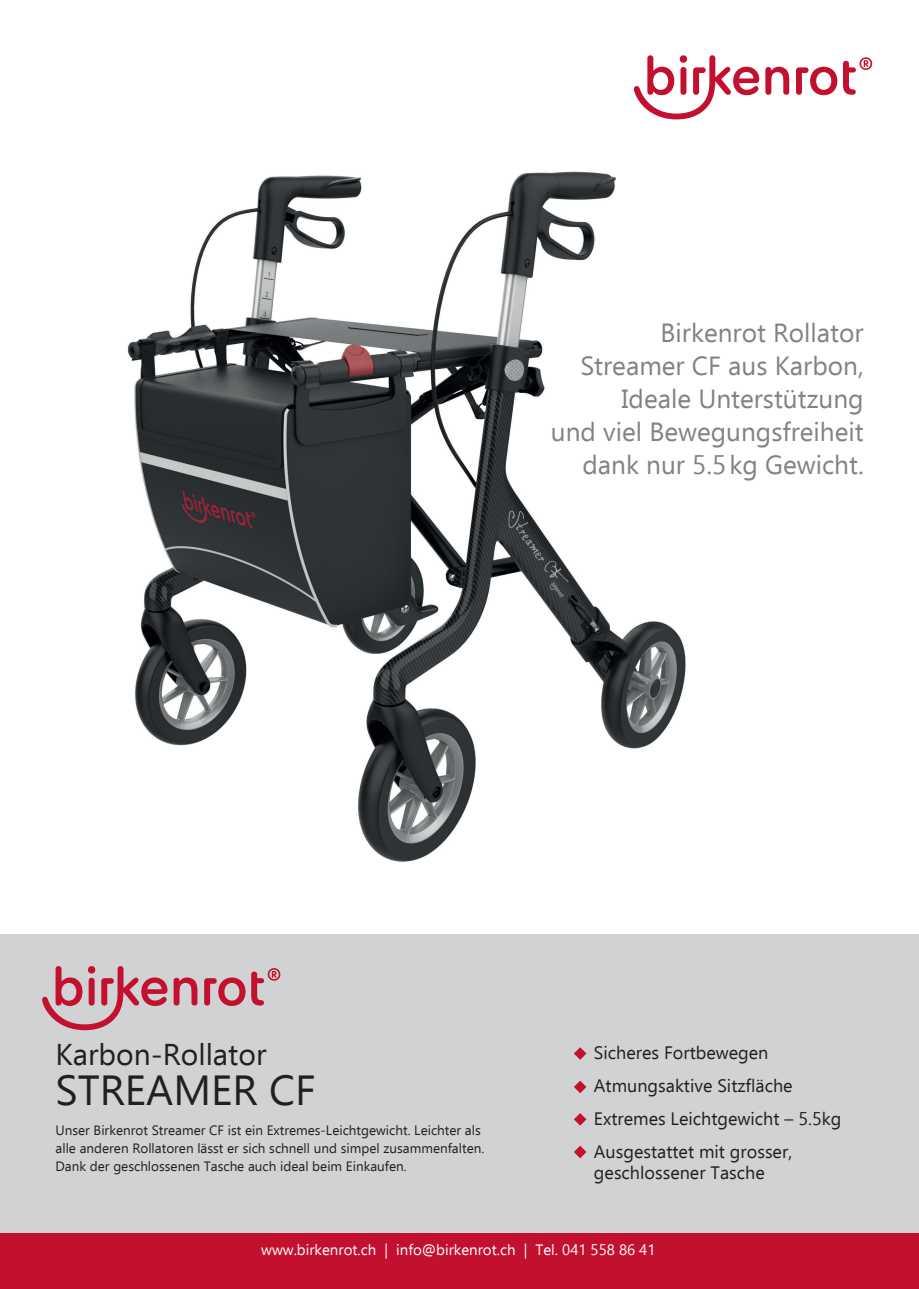
<style>
.page{position:relative;width:919px;height:1289px;background:#fff}
.page>*{position:absolute;margin:0;border:0;box-sizing:border-box;transform-origin:0 0}
.t1{font:42px "Ebrima";color:#231f20}
.t2{font:30px "Ebrima";color:#231f20}
.t3{font:26.25px/33.2px "Ebrima";color:#808285;text-align:right}
.t4{font:18px/33px "Ebrima";color:#231f20}
.t5{font:15px "Ebrima";color:#fff}
.t6{font:13.5px/18px "Ebrima";color:#231f20}
</style>
<div class="page">
<div style="left:0;top:934px;width:918px;height:353px;background:#d1d2d4"></div>
<svg style="left:42px;top:966px;width:238px;height:64px"></svg>
<img style="left:127px;top:171px;width:559px;height:691px">
<svg style="left:574px;top:1047px;width:12px;height:12px"></svg>
<svg style="left:574px;top:1080px;width:12px;height:13px"></svg>
<svg style="left:574px;top:1113px;width:12px;height:12px"></svg>
<svg style="left:574px;top:1145px;width:12px;height:13px"></svg>
<svg style="left:634px;top:55px;width:238px;height:64px"></svg>
<div style="left:0;top:1233px;width:918px;height:55px;background:#c3102f"></div>
<h3 class="t3" style="left:551px;top:315px;width:314px">Birkenrot Rollator<br>Streamer CF aus Karbon,<br>Ideale Unterstützung<br>und viel Bewegungsfreiheit dank nur 5.5kg Gewicht.</h3>
<h2 class="t2" style="left:55px;top:1032px;width:212px">Karbon-Rollator</h2>
<h1 class="t1" style="left:55px;top:1060px;width:261px">STREAMER CF</h1>
<p class="t6" style="left:55px;top:1120px;width:430px">Unser Birkenrot Streamer CF ist ein Extremes-Leichtgewicht. Leichter als alle anderen Rollatoren lässt er sich schnell und simpel zusammenfalten.<br>Dank der geschlossenen Tasche auch ideal beim Einkaufen.</p>
<h3 class="t4" style="left:594px;top:1035px;width:249px">Sicheres Fortbewegen<br>Atmungsaktive Sitzfläche<br>Extremes Leichtgewicht – 5.5kg<br>Ausgestattet mit grosser,</h3>
<h3 class="t4" style="left:594px;top:1155px;width:172px">geschlossener Tasche</h3>
<p class="t5" style="left:261px;top:1238px;width:396px">www.birkenrot.ch | info@birkenrot.ch | Tel. 041 558 86 41</p>
</div>
